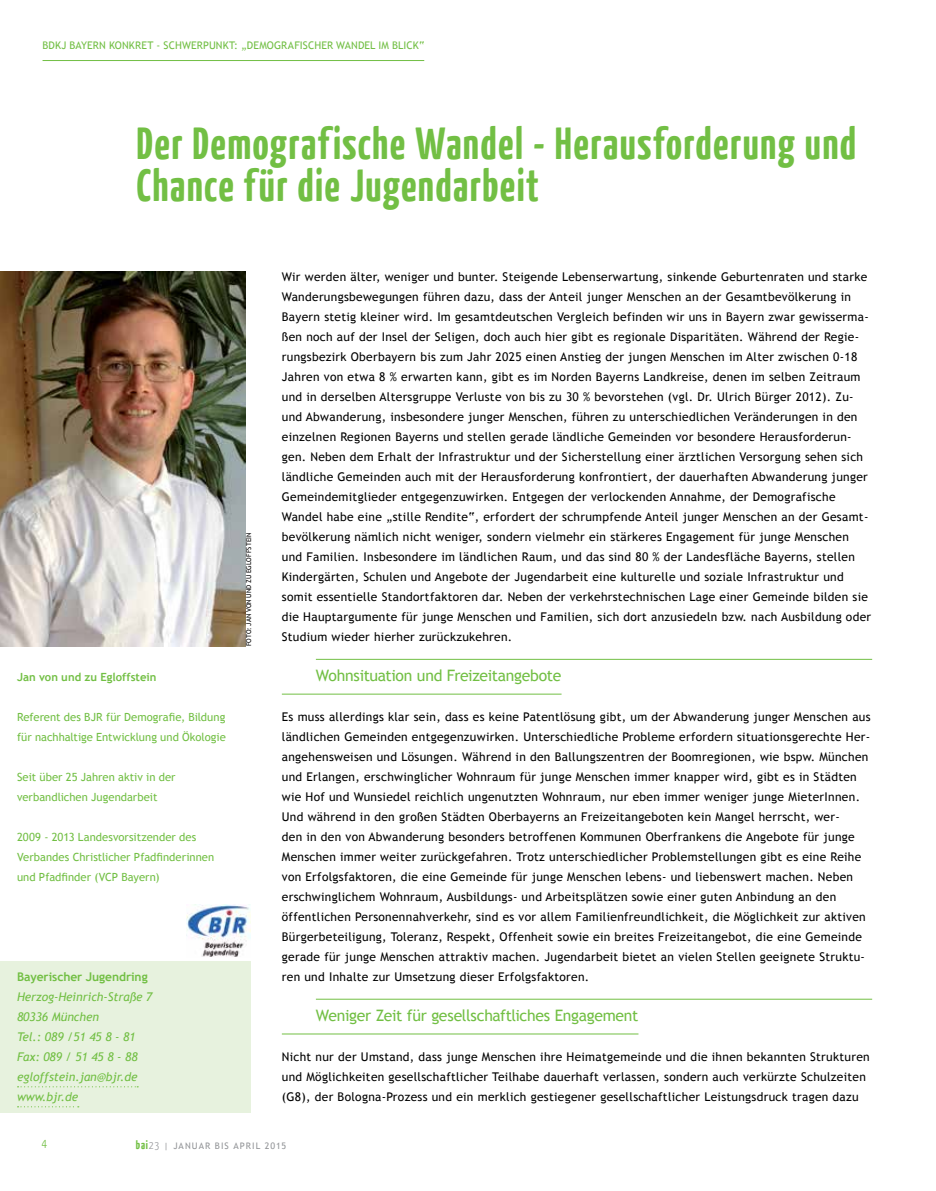
<style>
.page{position:relative;width:936px;height:1191px;background:#fff}
.page>*{position:absolute;margin:0;border:0;box-sizing:border-box;transform-origin:0 0}
.t1{font:700 45px/42px "BDKJ";letter-spacing:.02em;color:#72bf44}
.t2{font:15.75px "Trebuchet MS";letter-spacing:-.02em;color:#72bf44}
.t3{font:300 13.5px "BDKJ";color:#72bf44}
.t4{font:12px/20px "Trebuchet MS";letter-spacing:.025em;color:#000}
.t5{font:italic 12px/20px "Trebuchet MS";letter-spacing:-.005em;color:#72bf44}
.t6{font:700 12px "Trebuchet MS";letter-spacing:-.005em;color:#72bf44}
.t7{font:11.25px/20px "Trebuchet MS";color:#72bf44}
.t8{font:700 11.25px "Trebuchet MS";letter-spacing:.005em;color:#72bf44}
.t9{font:10.5px "Trebuchet MS";letter-spacing:.01em;color:#72bf44}
.t10{font:9px "Trebuchet MS";letter-spacing:.115em;color:#939598}
.t11{font:6.75px "Trebuchet MS";color:#000}
.s1{font-family:"BDKJ";font-weight:700;font-size:12px;color:#72bf44}
.s2{font-family:"BDKJ";font-weight:300;font-size:11.25px}
</style>
<div class="page">
<hr style="left:43px;top:60px;width:381px;height:1px;background:#72bf44">
<hr style="left:316px;top:659px;width:556px;height:1px;background:#72bf44">
<hr style="left:282px;top:693px;width:279px;height:1px;background:#72bf44">
<hr style="left:316px;top:998px;width:556px;height:1px;background:#72bf44">
<hr style="left:282px;top:1033px;width:356px;height:1px;background:#72bf44">
<div style="left:0;top:961px;width:250px;height:151px;background:#e7f2de"></div>
<svg style="left:18px;top:1086px;width:120px;height:1px"></svg>
<svg style="left:18px;top:1106px;width:61px;height:1px"></svg>
<img style="left:0;top:271px;width:245px;height:375px">
<img style="left:186px;top:905px;width:64px;height:52px">
<p class="t9" style="left:43px;top:39px;width:383px">BDKJ BAYERN KONKRET - SCHWERPUNKT: „DEMOGRAFISCHER WANDEL IM BLICK“</p>
<h1 class="t1" style="left:137px;top:121px;width:721px">Der Demografische Wandel - Herausforderung und<br>Chance für die Jugendarbeit</h1>
<p class="t8" style="left:17px;top:670px;width:141px">Jan von und zu Egloffstein</p>
<p class="t7" style="left:17px;top:707px;width:210px">Referent des BJR für Demografie, Bildung für nachhaltige Entwicklung und Ökologie</p>
<p class="t7" style="left:17px;top:767px;width:160px">Seit über 25 Jahren aktiv in der verbandlichen Jugendarbeit</p>
<p class="t7" style="left:17px;top:827px;width:199px">2009 - 2013 Landesvorsitzender des<br>Verbandes Christlicher Pfadfinderinnen und Pfadfinder (VCP Bayern)</p>
<p class="t11" style="left:245px;top:646px;width:115px;rotate:-90deg">FOTO: JAN VON UND ZU EGLOFFSTEIN</p>
<p class="t6" style="left:17px;top:969px;width:132px">Bayerischer Jugendring</p>
<p class="t5" style="left:17px;top:986px;width:137px">Herzog-Heinrich-Straße 7<br>80336 München<br>Tel.: 089 /51 45 8 - 81<br>Fax: 089 / 51 45 8 - 88 egloffstein.jan@bjr.de www.bjr.de</p>
<p class="t4" style="left:282px;top:267px;width:590px">Wir werden älter, weniger und bunter. Steigende Lebenserwartung, sinkende Geburtenraten und starke Wanderungsbewegungen führen dazu, dass der Anteil junger Menschen an der Gesamtbevölkerung in Bayern stetig kleiner wird. Im gesamtdeutschen Vergleich befinden wir uns in Bayern zwar gewisserma&shy;ßen noch auf der Insel der Seligen, doch auch hier gibt es regionale Disparitäten. Während der Regie&shy;rungsbezirk Oberbayern bis zum Jahr 2025 einen Anstieg der jungen Menschen im Alter zwischen 0-18<br>Jahren von etwa 8 % erwarten kann, gibt es im Norden Bayerns Landkreise, denen im selben Zeitraum und in derselben Altersgruppe Verluste von bis zu 30 % bevorstehen (vgl. Dr. Ulrich Bürger 2012). Zu&shy;und Abwanderung, insbesondere junger Menschen, führen zu unterschiedlichen Veränderungen in den einzelnen Regionen Bayerns und stellen gerade ländliche Gemeinden vor besondere Herausforderun&shy;gen. Neben dem Erhalt der Infrastruktur und der Sicherstellung einer ärztlichen Versorgung sehen sich ländliche Gemeinden auch mit der Herausforderung konfrontiert, der dauerhaften Abwanderung junger Gemeindemitglieder entgegenzuwirken. Entgegen der verlockenden Annahme, der Demografische Wandel habe eine „stille Rendite“, erfordert der schrumpfende Anteil junger Menschen an der Gesamt&shy;bevölkerung nämlich nicht weniger, sondern vielmehr ein stärkeres Engagement für junge Menschen und Familien. Insbesondere im ländlichen Raum, und das sind 80 % der Landesfläche Bayerns, stellen Kindergärten, Schulen und Angebote der Jugendarbeit eine kulturelle und soziale Infrastruktur und somit essentielle Standortfaktoren dar. Neben der verkehrstechnischen Lage einer Gemeinde bilden sie die Hauptargumente für junge Menschen und Familien, sich dort anzusiedeln bzw. nach Ausbildung oder Studium wieder hierher zurückzukehren.</p>
<h2 class="t2" style="left:316px;top:666px;width:247px">Wohnsituation und Freizeitangebote</h2>
<p class="t4" style="left:282px;top:707px;width:590px">Es muss allerdings klar sein, dass es keine Patentlösung gibt, um der Abwanderung junger Menschen aus ländlichen Gemeinden entgegenzuwirken. Unterschiedliche Probleme erfordern situationsgerechte Her&shy;angehensweisen und Lösungen. Während in den Ballungszentren der Boomregionen, wie bspw. München und Erlangen, erschwinglicher Wohnraum für junge Menschen immer knapper wird, gibt es in Städten wie Hof und Wunsiedel reichlich ungenutzten Wohnraum, nur eben immer weniger junge MieterInnen.<br>Und während in den großen Städten Oberbayerns an Freizeitangeboten kein Mangel herrscht, wer-<br>den in den von Abwanderung besonders betroffenen Kommunen Oberfrankens die Angebote für junge Menschen immer weiter zurückgefahren. Trotz unterschiedlicher Problemstellungen gibt es eine Reihe von Erfolgsfaktoren, die eine Gemeinde für junge Menschen lebens- und liebenswert machen. Neben erschwinglichem Wohnraum, Ausbildungs- und Arbeitsplätzen sowie einer guten Anbindung an den öffentlichen Personennahverkehr, sind es vor allem Familienfreundlichkeit, die Möglichkeit zur aktiven Bürgerbeteiligung, Toleranz, Respekt, Offenheit sowie ein breites Freizeitangebot, die eine Gemeinde gerade für junge Menschen attraktiv machen. Jugendarbeit bietet an vielen Stellen geeignete Struktu&shy;ren und Inhalte zur Umsetzung dieser Erfolgsfaktoren.</p>
<h2 class="t2" style="left:316px;top:1006px;width:324px">Weniger Zeit für gesellschaftliches Engagement</h2>
<p class="t4" style="left:282px;top:1046px;width:589px">Nicht nur der Umstand, dass junge Menschen ihre Heimatgemeinde und die ihnen bekannten Strukturen und Möglichkeiten gesellschaftlicher Teilhabe dauerhaft verlassen, sondern auch verkürzte Schulzeiten (G8), der Bologna-Prozess und ein merklich gestiegener gesellschaftlicher Leistungsdruck tragen dazu</p>
<p class="t3" style="left:42px;top:1134px;width:8px">4</p>
<p class="t10" style="left:136px;top:1140px;width:152px"><span class="s1">bai</span><span class="s2">23</span> | JANUAR BIS APRIL 2015</p>
</div>
